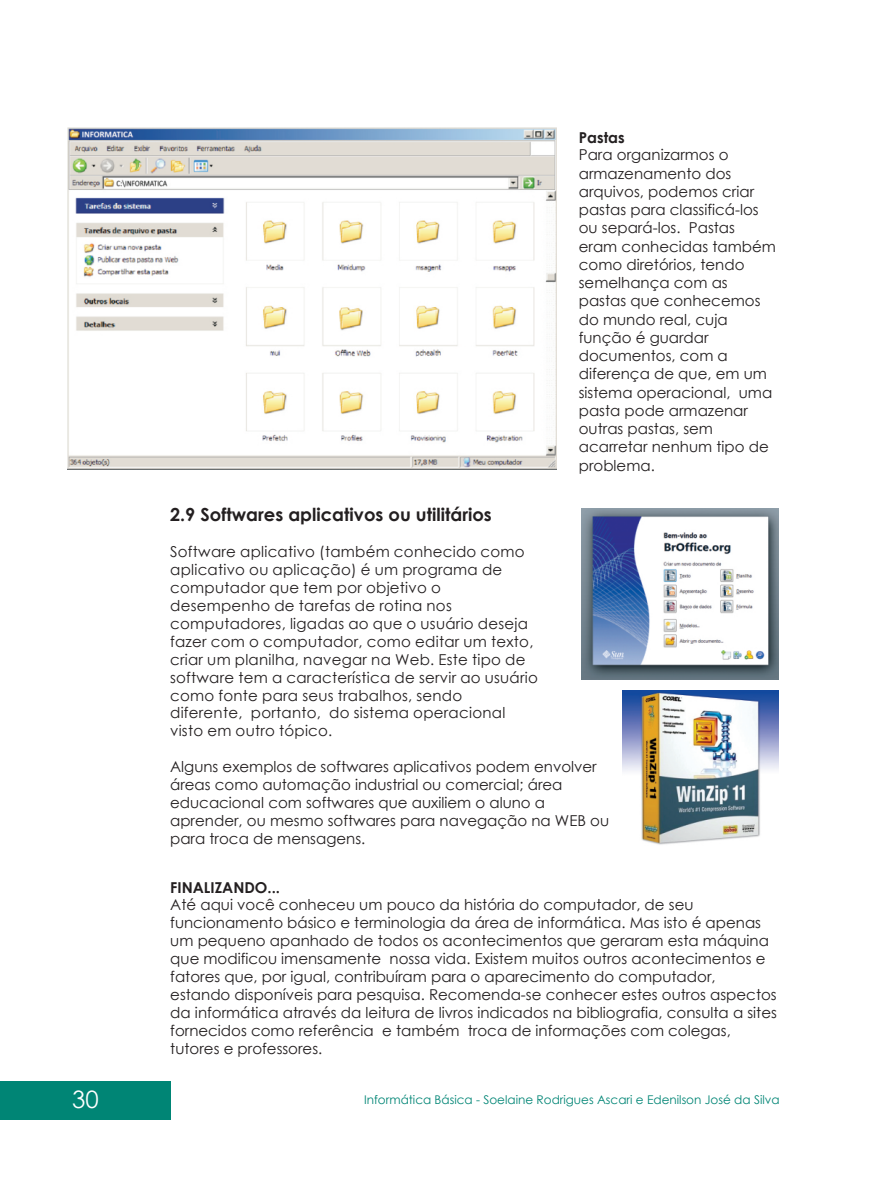
<style>
.page{position:relative;width:885px;height:1183px;background:#fff}
.page>*{position:absolute;margin:0;border:0;box-sizing:border-box;transform-origin:0 0}
.t1{font:24px "Century Gothic";color:#fff}
.t2{font:700 18px "Century Gothic";color:#231f20}
.t3{font:15px/17.9px "Century Gothic";color:#231f20}
.t4{font:700 15px "Century Gothic";color:#231f20}
.t5{font:12px "Century Gothic";color:#008575}
</style>
<div class="page">
<div style="left:0;top:1080px;width:170px;height:38px;background:#008575"></div>
<img style="left:67px;top:128px;width:489px;height:341px">
<img style="left:622px;top:690px;width:156px;height:155px">
<img style="left:581px;top:508px;width:197px;height:171px">
<p class="t4" style="left:578px;top:131px;width:47px">Pastas</p>
<p class="t3" style="left:578px;top:147px;width:198px;line-height:18.3px">Para organizarmos o armazenamento dos arquivos, podemos criar pastas para classificá-los ou separá-los. Pastas eram conhecidas também como diretórios, tendo semelhança com as pastas que conhecemos do mundo real, cuja função é guardar documentos, com a diferença de que, em um sistema operacional, uma pasta pode armazenar outras pastas, sem acarretar nenhum tipo de problema.</p>
<p class="t2" style="left:170px;top:507px;width:323px">2.9 Softwares aplicativos ou utilitários</p>
<p class="t3" style="left:170px;top:544px;width:369px">Software aplicativo (também conhecido como aplicativo ou aplicação) é um programa de computador que tem por objetivo o desempenho de tarefas de rotina nos computadores, ligadas ao que o usuário deseja fazer com o computador, como editar um texto, criar um planilha, navegar na Web. Este tipo de software tem a característica de servir ao usuário como fonte para seus trabalhos, sendo diferente, portanto, do sistema operacional visto em outro tópico.</p>
<p class="t3" style="left:170px;top:758px;width:440px">Alguns exemplos de softwares aplicativos podem envolver áreas como automação industrial ou comercial; área educacional com softwares que auxiliem o aluno a aprender, ou mesmo softwares para navegação na WEB ou para troca de mensagens.</p>
<p class="t4" style="left:170px;top:881px;width:111px">FINALIZANDO...</p>
<p class="t3" style="left:170px;top:897px;width:608px">Até aqui você conheceu um pouco da história do computador, de seu funcionamento básico e terminologia da área de informática. Mas isto é apenas um pequeno apanhado de todos os acontecimentos que geraram esta máquina que modificou imensamente nossa vida. Existem muitos outros acontecimentos e fatores que, por igual, contribuíram para o aparecimento do computador, estando disponíveis para pesquisa. Recomenda-se conhecer estes outros aspectos da informática através da leitura de livros indicados na bibliografia, consulta a sites fornecidos como referência e também troca de informações com colegas, tutores e professores.</p>
<h1 class="t1" style="left:72px;top:1090px;width:28px">30</h1>
<p class="t5" style="left:364px;top:1094px;width:417px">Informática Básica - Soelaine Rodrigues Ascari e Edenilson José da Silva</p>
</div>
